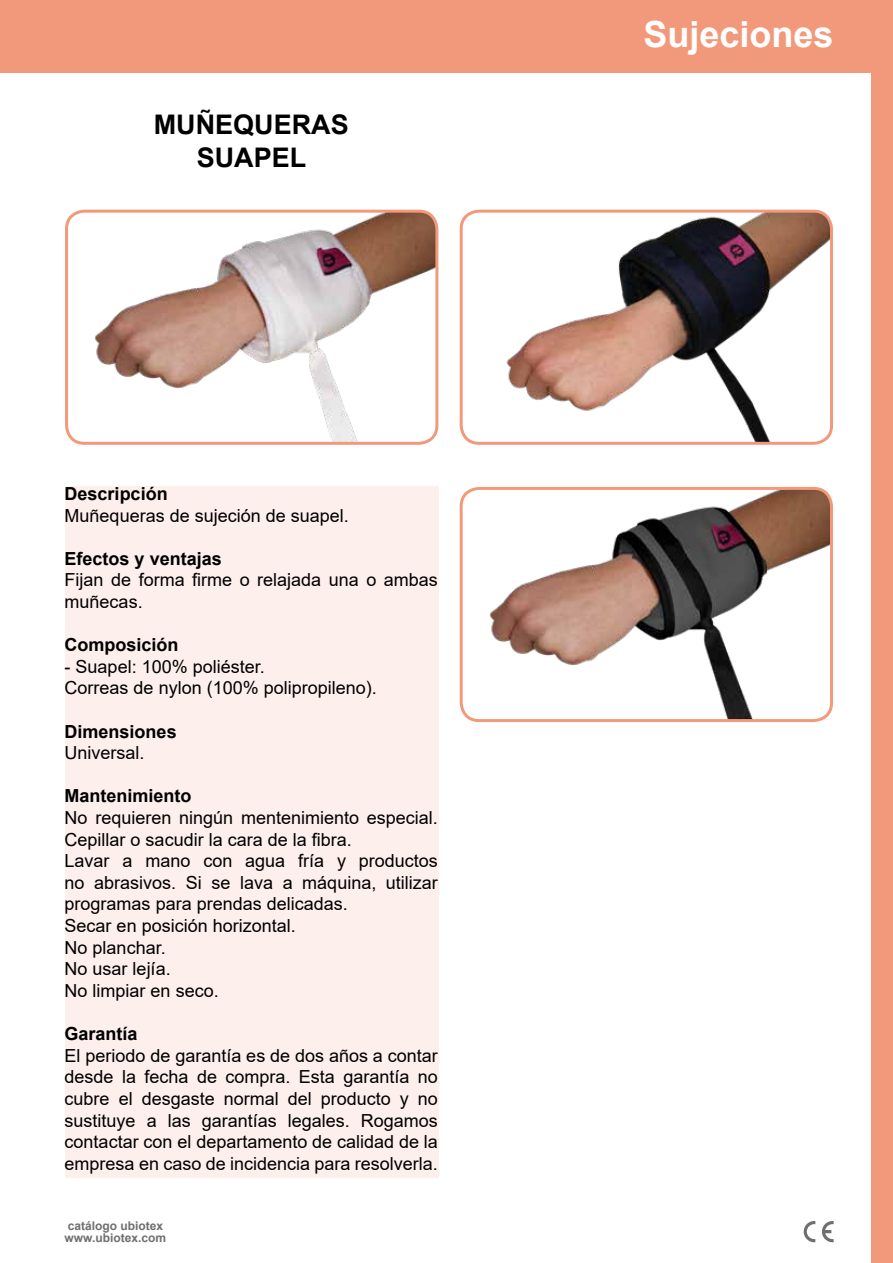
<style>
.page{position:relative;width:893px;height:1263px;background:#fff}
.page>*{position:absolute;margin:0;border:0;box-sizing:border-box;transform-origin:0 0}
.t1{font:700 36px "Arial";color:#fff}
.t2{font:700 27px/32.4px "Arial";color:#000;text-align:center}
.t3{font:18px/21.6px "Arial";color:#000}
.t4{font:700 18px "Arial";color:#000}
.t5{font:700 12px/12px "Arial";color:#706f6f}
</style>
<div class="page">
<div style="left:65px;top:487px;width:373px;height:691px;background:#fdefeb"></div>
<div style="left:872px;top:0;width:21px;height:1263px;background:#f3997b"></div>
<div style="left:0;top:0;width:893px;height:72px;background:#f3997b"></div>
<svg style="left:804px;top:1221px;width:11px;height:21px"></svg>
<svg style="left:822px;top:1221px;width:12px;height:21px"></svg>
<img style="left:67px;top:211px;width:370px;height:230px">
<div style="left:65px;top:210px;width:373px;height:235px;border:3px solid #f3997b;border-radius:18px"></div>
<img style="left:461px;top:211px;width:370px;height:232px">
<div style="left:460px;top:210px;width:373px;height:235px;border:3px solid #f3997b;border-radius:18px"></div>
<img style="left:461px;top:488px;width:370px;height:232px">
<div style="left:460px;top:487px;width:373px;height:235px;border:3px solid #f3997b;border-radius:18px"></div>
<h2 class="t2" style="left:154px;top:109px;width:196px">MUÑEQUERAS<br>SUAPEL</h2>
<p class="t4" style="left:65px;top:481px;width:105px">Descripción</p>
<p class="t3" style="left:65px;top:504px;width:286px">Muñequeras de sujeción de suapel.</p>
<p class="t4" style="left:65px;top:546px;width:159px">Efectos y ventajas</p>
<p class="t3" style="left:65px;top:569px;width:375px">Fijan de forma firme o relajada una o ambas muñecas.</p>
<p class="t4" style="left:65px;top:632px;width:116px">Composición</p>
<p class="t3" style="left:65px;top:656px;width:314px">- Suapel: 100% poliéster.<br>Correas de nylon (100% polipropileno).</p>
<p class="t4" style="left:65px;top:719px;width:114px">Dimensiones</p>
<p class="t3" style="left:65px;top:742px;width:82px">Universal.</p>
<p class="t4" style="left:65px;top:783px;width:129px">Mantenimiento</p>
<p class="t3" style="left:65px;top:807px;width:375px">No requieren ningún mentenimiento especial.<br>Cepillar o sacudir la cara de la fibra.<br>Lavar a mano con agua fría y productos no abrasivos. Si se lava a máquina, utilizar programas para prendas delicadas.<br>Secar en posición horizontal.<br>No planchar.<br>No usar lejía.<br>No limpiar en seco.</p>
<p class="t4" style="left:65px;top:1021px;width:75px">Garantía</p>
<p class="t3" style="left:65px;top:1044px;width:375px;text-align:justify">El periodo de garantía es de dos años a contar desde la fecha de compra. Esta garantía no cubre el desgaste normal del producto y no sustituye a las garantías legales. Rogamos contactar con el departamento de calidad de la empresa en caso de incidencia para resolverla.</p>
<p class="t5" style="left:65px;top:1219px;width:103px">catálogo ubiotex www.ubiotex.com</p>
<h1 class="t1" style="left:643px;top:9px;width:192px">Sujeciones</h1>
</div>
